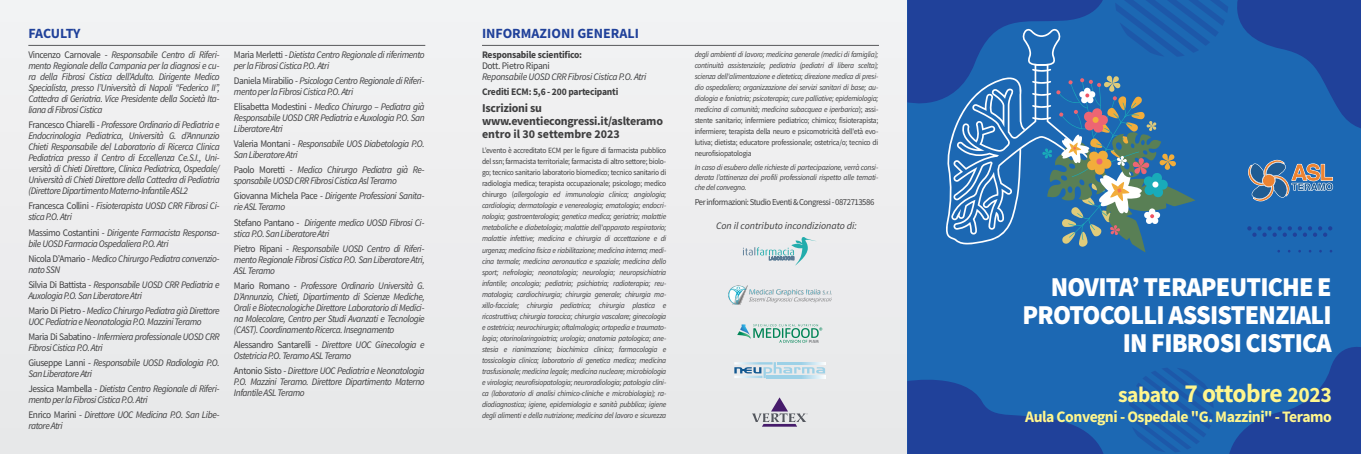
<style>
.page{position:relative;width:1361px;height:454px;background:#fff}
.page>*{position:absolute;margin:0;border:0;box-sizing:border-box;transform-origin:0 0}
.t1{font:900 27.3px/28px "Source Sans Pro";letter-spacing:-.03em;color:#fff;text-align:right;scale:.95 1}
.t2{font:700 22px "Source Sans Pro";letter-spacing:-.02em;color:#fff68d}
.t3{font:700 16px "Source Sans Pro";letter-spacing:-.03em;color:#fff68d}
.t4{font:700 14px "Source Sans Pro";color:#20419a}
.t5{font:700 14px "Source Sans Pro";letter-spacing:-.025em;color:#20419a}
.t6{font:700 12px/13px "Source Sans Pro";letter-spacing:-.02em;color:#3e3e3f}
.t7{font:italic 10px/11px "Source Sans Pro";letter-spacing:-.045em;color:#3e3e3f;scale:.94 1}
.t8{font:700 10px "Source Sans Pro";letter-spacing:-.02em;color:#3e3e3f;scale:.96 1}
.t9{font:italic 10px "Source Sans Pro";letter-spacing:-.045em;color:#3e3e3f;scale:.96 1}
.t10{font:italic 10px "Source Sans Pro";letter-spacing:-.005em;color:#3e3e3f}
.t11{font:10px "Source Sans Pro";letter-spacing:-.035em;color:#3e3e3f;scale:.96 1}
.t12{font:9px "Source Sans Pro";letter-spacing:-.05em;color:#3e3e3f;scale:.96 1}
.t13{font:italic 8px/11px "Source Sans Pro";letter-spacing:-.03em;color:#3e3e3f;text-align:justify;scale:.94 1}
.t14{font:italic 8px/10px "Source Sans Pro";letter-spacing:-.03em;color:#3e3e3f;text-align:justify;scale:.96 1}
.s1{font-style:normal}
.s2{font-size:26px}
</style>
<div class="page">
<div style="left:0;top:0;width:916px;height:454px;background:#ededee"></div>
<div style="left:907px;top:0;width:454px;height:454px;background:#1c68b3"></div>
<svg style="left:907px;top:380px;width:197px;height:74px"></svg>
<svg style="left:1229px;top:347px;width:132px;height:107px"></svg>
<svg style="left:1129px;top:368px;width:84px;height:84px"></svg>
<svg style="left:743px;top:237px;width:73px;height:29px"></svg>
<img style="left:728px;top:285px;width:103px;height:20px">
<svg style="left:752px;top:397px;width:55px;height:29px"></svg>
<hr style="left:28px;top:45px;width:397px;height:1px;background:#57585a">
<hr style="left:482px;top:45px;width:397px;height:1px;background:#57585a">
<svg style="left:907px;top:0;width:454px;height:252px"></svg>
<svg style="left:734px;top:362px;width:91px;height:16px"></svg>
<svg style="left:737px;top:324px;width:85px;height:19px"></svg>
<h3 class="t5" style="left:28px;top:24px;width:54px">FACULTY</h3>
<h3 class="t4" style="left:482px;top:24px;width:158px">INFORMAZIONI GENERALI</h3>
<p class="t7" style="left:28px;top:49px;width:205px;text-align:justify"><span class="s1">Vincenzo Carnovale -</span> Responsabile Centro di Riferi&shy;mento Regionale della Campania per la diagnosi e cu&shy;ra della Fibrosi Cistica dell’Adulto. Dirigente Medico Specialista, presso l’Università di Napoli “Federico II”, Cattedra di Geriatria. Vice Presidente della Società Ita&shy;lianadiFibrosiCistica</p>
<p class="t7" style="left:28px;top:119px;width:205px;text-align:justify"><span class="s1">Francesco Chiarelli -</span> Professore Ordinario di Pediatria e Endocrinologia Pediatrica, Università G. d’Annunzio Chieti Responsabile del Laboratorio di Ricerca Clinica Pediatrica presso il Centro di Eccellenza Ce.S.I., Uni&shy;versità di Chieti Direttore, Clinica Pediatrica, Ospedale/ Università di Chieti Direttore della Cattedra di Pediatria (DirettoreDipartimentoMaterno-InfantileASL2</p>
<p class="t7" style="left:28px;top:200px;width:205px"><span class="s1">Francesca Collini -</span> Fisioterapista UOSD CRR Fibrosi Ci&shy;sticaP.O.Atri</p>
<p class="t7" style="left:28px;top:226px;width:205px"><span class="s1">Massimo Costantini -</span> Dirigente Farmacista Responsa&shy;bileUOSDFarmaciaOspedalieraP.O.Atri</p>
<p class="t7" style="left:28px;top:252px;width:205px"><span class="s1">Nicola D’Amario -</span> Medico Chirurgo Pediatra convenzio&shy;natoSSN</p>
<p class="t7" style="left:28px;top:278px;width:205px"><span class="s1">Silvia Di Battista -</span> Responsabile UOSD CRR Pediatria e<br>AuxologiaP.O.SanLiberatoreAtri</p>
<p class="t7" style="left:28px;top:304px;width:205px"><span class="s1">Mario Di Pietro -</span> Medico Chirurgo Pediatra già Direttore<br>UOCPediatriaeNeonatologiaP.O.MazziniTeramo</p>
<p class="t7" style="left:28px;top:330px;width:205px"><span class="s1">Maria Di Sabatino -</span> Infermiera professionale UOSD CRR<br>FibrosiCisticaP.O.Atri</p>
<p class="t7" style="left:28px;top:356px;width:205px"><span class="s1">Giuseppe Lanni -</span> Responsabile UOSD Radiologia P.O.<br>SanLiberatoreAtri</p>
<p class="t7" style="left:28px;top:382px;width:205px"><span class="s1">Jessica Mambella -</span> Dietista Centro Regionale di Riferi&shy;mentoperlaFibrosiCisticaP.O.Atri</p>
<p class="t7" style="left:28px;top:408px;width:205px"><span class="s1">Enrico Marini -</span> Direttore UOC Medicina P.O. San Libe&shy;ratoreAtri</p>
<p class="t7" style="left:234px;top:49px;width:204px"><span class="s1">Maria Merletti -</span> Dietista Centro Regionale di riferimento perlaFibrosiCisticaP.O.Atri</p>
<p class="t7" style="left:234px;top:75px;width:204px"><span class="s1">Daniela Mirabilio -</span> Psicologa Centro Regionale di Riferi&shy;mentoperlaFibrosiCisticaP.O.Atri</p>
<p class="t7" style="left:234px;top:101px;width:204px;text-align:justify"><span class="s1">Elisabetta Modestini -</span> Medico Chirurgo – Pediatra già Responsabile UOSD CRR Pediatria e Auxologia P.O. San LiberatoreAtri</p>
<p class="t7" style="left:234px;top:138px;width:204px"><span class="s1">Valeria Montani -</span> Responsabile UOS Diabetologia P.O.<br>SanLiberatoreAtri</p>
<p class="t7" style="left:234px;top:164px;width:204px"><span class="s1">Paolo Moretti -</span> Medico Chirurgo Pediatra già Re&shy;sponsabileUOSDCRRFibrosiCisticaAslTeramo</p>
<p class="t7" style="left:234px;top:190px;width:204px"><span class="s1">Giovanna Michela Pace -</span> Dirigente Professioni Sanita&shy;rieASLTeramo</p>
<p class="t7" style="left:234px;top:216px;width:204px"><span class="s1">Stefano Pantano -</span> Dirigente medico UOSD Fibrosi Ci&shy;sticaP.O.SanLiberatoreAtri</p>
<p class="t7" style="left:234px;top:242px;width:204px;text-align:justify"><span class="s1">Pietro Ripani -</span> Responsabile UOSD Centro di Riferi&shy;mento Regionale Fibrosi Cistica P.O. San Liberatore Atri, ASLTeramo</p>
<p class="t7" style="left:234px;top:279px;width:204px;text-align:justify"><span class="s1">Mario Romano -</span> Professore Ordinario Università G.<br>D’Annunzio, Chieti, Dipartimento di Scienze Mediche, Orali e Biotecnologiche Direttore Laboratorio di Medici&shy;na Molecolare, Centro per Studi Avanzati e Tecnologie (CAST).CoordinamentoRicerca.Insegnamento</p>
<p class="t7" style="left:234px;top:338px;width:204px"><span class="s1">Alessandro Santarelli -</span> Direttore UOC Ginecologia e<br>OstetriciaP.O.TeramoASLTeramo</p>
<p class="t7" style="left:234px;top:364px;width:204px;text-align:justify"><span class="s1">Antonio Sisto -</span> Direttore UOC Pediatria e Neonatologia P.O. Mazzini Teramo. Direttore Dipartimento Materno InfantileASLTeramo</p>
<p class="t8" style="left:482px;top:48px;width:106px">Responsabile scientifico:</p>
<p class="t11" style="left:482px;top:59px;width:72px">Dott. Pietro Ripani</p>
<p class="t9" style="left:482px;top:70px;width:173px">Reponsabile UOSD CRR Fibrosi Cistica P.O. Atri</p>
<p class="t8" style="left:482px;top:85px;width:143px">Crediti ECM: 5,6 - 200 partecipanti</p>
<p class="t6" style="left:482px;top:101px;width:182px">Iscrizioni su www.eventiecongressi.it/aslteramo entro il 30 settembre 2023</p>
<p class="t13" style="left:482px;top:145px;width:198px"><span class="s1">L’evento è accreditato ECM per le figure di farmacista pubblico del ssn; farmacista territoriale; farmacista di altro settore; biolo&shy;go; tecnico sanitario laboratorio biomedico; tecnico sanitario di radiologia medica; terapista occupazionale; psicologo; medico chirurgo (</span>allergologia ed immunologia clinica; angiologia; cardiologia; dermatologia e venereologia; ematologia; endocri&shy;nologia; gastroenterologia; genetica medica; geriatria; malattie metaboliche e diabetologia; malattie dell'apparato respiratorio; malattie infettive; medicina e chirurgia di accettazione e di urgenza; medicina fisica e riabilitazione; medicina interna; medi&shy;cina termale; medicina aeronautica e spaziale; medicina dello sport; nefrologia; neonatologia; neurologia; neuropsichiatria infantile; oncologia; pediatria; psichiatria; radioterapia; reu&shy;matologia; cardiochirurgia; chirurgia generale; chirurgia ma&shy;xillo-facciale; chirurgia pediatrica; chirurgia plastica e ricostruttiva; chirurgia toracica; chirurgia vascolare; ginecologia e ostetricia; neurochirurgia; oftalmologia; ortopedia e traumato&shy;logia; otorinolaringoiatria; urologia; anatomia patologica; ane&shy;stesia e rianimazione; biochimica clinica; farmacologia e tossicologia clinica; laboratorio di genetica medica; medicina trasfusionale; medicina legale; medicina nucleare; microbiologia e virologia; neurofisiopatologia; neuroradiologia; patologia clini&shy;ca (laboratorio di analisi chimico-cliniche e microbiologia); ra&shy;diodiagnostica; igiene, epidemiologia e sanità pubblica; igiene degli alimenti e della nutrizione; medicina del lavoro e sicurezza</p>
<p class="t13" style="left:694px;top:49px;width:197px">degli ambienti di lavoro; medicina generale (medici di famiglia); continuità assistenziale; pediatria (pediatri di libera scelta); scienza dell'alimentazione e dietetica; direzione medica di presi&shy;dio ospedaliero; organizzazione dei servizi sanitari di base; au&shy;diologia e foniatria; psicoterapia; cure palliative; epidemiologia; medicina di comunità; medicina subacquea e iperbarica<span class="s1">); assi&shy;stente sanitario; infermiere pediatrico; chimico; fisioterapista; infermiere; terapista della neuro e psicomotricità dell'età evo&shy;lutiva; dietista; educatore professionale; ostetrica/o; tecnico di neurofisiopatologia</span></p>
<p class="t14" style="left:694px;top:162px;width:193px">In caso di esubero delle richieste di partecipazione, verrà consi&shy;derata l’attinenza dei profili professionali rispetto alle temati&shy;chedel convegno.</p>
<p class="t12" style="left:694px;top:196px;width:189px">Perinformazioni:StudioEventi&amp;Congressi-0872713586</p>
<p class="t10" style="left:716px;top:219px;width:143px">Con il contributo incondizionato di:</p>
<h1 class="t1" style="left:1022px;top:272px;width:327px">NOVITA’ TERAPEUTICHE E<br>PROTOCOLLI ASSISTENZIALI<br>IN FIBROSI CISTICA</h1>
<h2 class="t2" style="left:1118px;top:380px;width:215px">sabato <span class="s2">7 ottobre</span> 2023</h2>
<h3 class="t3" style="left:1025px;top:406px;width:308px">Aula Convegni - Ospedale "G. Mazzini" - Teramo</h3>
</div>
